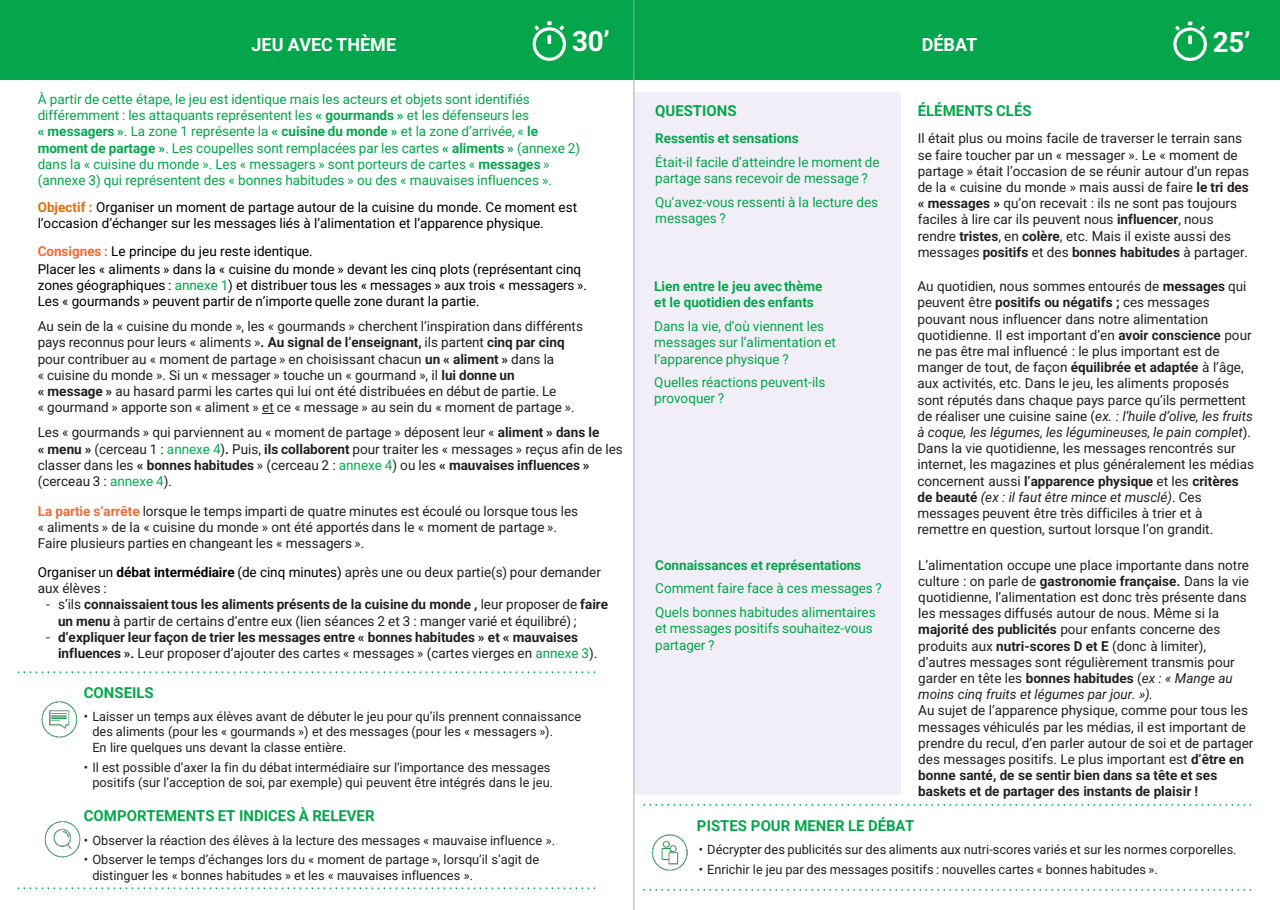
<style>
.page{position:relative;width:1280px;height:910px;background:#fff}
.page>*{position:absolute;margin:0;border:0;box-sizing:border-box;transform-origin:0 0}
.t1{font:700 27.75px "Roboto";color:#fff}
.t2{font:700 18px "Roboto";letter-spacing:-.005em;color:#fff}
.t3{font:700 15px "Roboto";color:#04a64b}
.t4{font:13.5px/16.2px "Roboto";color:#231f20}
.t5{font:13.5px/16.2px "Roboto";color:#04a64b}
.t6{font:13.5px/16.2px "Roboto";letter-spacing:-.005em;color:#000}
.t7{font:700 13.5px/16.2px "Roboto";color:#231f20}
.t8{font:700 13.5px/16.2px "Roboto";color:#04a64b}
.t9{font:12.75px/15.3px "Roboto";color:#231f20}
.s1{font-weight:700}
.s2{font-weight:700;color:#e46c0a}
.s3{font-weight:700;color:#f26a36}
.s4{color:#04a64b}
.s5{color:#00b050}
.s6{color:#000}
.s7{font-weight:700;color:#000}
.s8{font-weight:400}
.s9{font-weight:400;color:#04a64b}
.s10{font-style:italic}
</style>
<div class="page">
<div style="left:634px;top:92px;width:266px;height:702px;background:#f1eef7"></div>
<div style="left:0;top:0;width:1280px;height:79px;background:#04a64b"></div>
<svg style="left:739px;top:804px;width:513px;height:2px"></svg>
<svg style="left:739px;top:889px;width:513px;height:2px"></svg>
<svg style="left:262px;top:413px;width:12px;height:1px"></svg>
<img style="left:633px;top:789px;width:104px;height:121px">
<svg style="left:131px;top:671px;width:465px;height:2px"></svg>
<svg style="left:133px;top:887px;width:463px;height:2px"></svg>
<img style="left:17px;top:671px;width:111px;height:67px">
<img style="left:17px;top:821px;width:116px;height:68px">
<hr style="left:634px;top:0;width:1px;height:910px;background:#a7a9ac">
<svg style="left:532px;top:21px;width:34px;height:40px"></svg>
<svg style="left:1173px;top:22px;width:34px;height:39px"></svg>
<p class="t2" style="left:252px;top:32px;width:146px">JEU AVEC THÈME</p>
<p class="t1" style="left:572px;top:22px;width:39px">30’</p>
<p class="t2" style="left:922px;top:32px;width:57px">DÉBAT</p>
<p class="t1" style="left:1213px;top:22px;width:39px">25’</p>
<p class="t5" style="left:38px;top:91px;width:544px">À partir de cette étape, le jeu est identique mais les acteurs et objets sont identifiés différemment : les attaquants représentent les <span class="s1">« gourmands »</span> et les défenseurs les<br><span class="s1">« messagers »</span>. La zone 1 représente la <span class="s1">« cuisine du monde »</span> et la zone d’arrivée, « <span class="s1">le moment de partage »</span>. Les coupelles sont remplacées par les cartes <span class="s1">« aliments »</span> (annexe 2) dans la « cuisine du monde ». Les « messagers » sont porteurs de cartes « <span class="s1">messages</span> » (annexe 3) qui représentent des « bonnes habitudes » ou des « mauvaises influences ».</p>
<p class="t6" style="left:38px;top:198px;width:541px"><span class="s2">Objectif :</span> Organiser un moment de partage autour de la cuisine du monde. Ce moment est l’occasion d’échanger sur les messages liés à l’alimentation et l’apparence physique.</p>
<p class="t6" style="left:38px;top:243px;width:277px"><span class="s3">Consignes :</span> Le principe du jeu reste identique.</p>
<p class="t6" style="left:38px;top:260px;width:551px">Placer les « aliments » dans la « cuisine du monde » devant les cinq plots (représentant cinq zones géographiques : <span class="s4">annexe 1</span>) et distribuer tous les « messages » aux trois « messagers ».<br>Les « gourmands » peuvent partir de n’importe quelle zone durant la partie.</p>
<p class="t4" style="left:38px;top:318px;width:547px">Au sein de la « cuisine du monde », les « gourmands » cherchent l’inspiration dans différents pays reconnus pour leurs « aliments »<span class="s1">. Au signal de l’enseignant,</span> ils partent <span class="s1">cinq par cinq </span>pour contribuer au « moment de partage » en choisissant chacun <span class="s1">un « aliment »</span> dans la<br>« cuisine du monde ». Si un « messager » touche un « gourmand », il <span class="s1">lui donne un<br>« message »</span> au hasard parmi les cartes qui lui ont été distribuées en début de partie. Le<br>« gourmand » apporte son « aliment » et ce « message » au sein du « moment de partage ».</p>
<p class="t4" style="left:38px;top:424px;width:587px">Les « gourmands » qui parviennent au « moment de partage » déposent leur « <span class="s1">aliment » dans le<br>« menu »</span> (cerceau 1 : <span class="s5">annexe 4</span>)<span class="s1">.</span> Puis, <span class="s1">ils collaborent</span> pour traiter les « messages » reçus afin de les classer dans les <span class="s1">« bonnes habitudes</span> » (cerceau 2 : <span class="s5">annexe 4</span>) ou les <span class="s1">« mauvaises influences » </span>(cerceau 3 : <span class="s5">annexe 4</span>).</p>
<p class="t4" style="left:38px;top:502px;width:542px"><span class="s3">La partie s’arrête</span> lorsque le temps imparti de quatre minutes est écoulé ou lorsque tous les « aliments » de la « cuisine du monde » ont été apportés dans le « moment de partage ».</p>
<p class="t4" style="left:38px;top:535px;width:328px">Faire plusieurs parties en changeant les « messagers ».</p>
<p class="t4" style="left:38px;top:564px;width:565px"><span class="s6">Organiser un</span> <span class="s7">débat intermédiaire</span> <span class="s6">(de cinq minutes)</span> après une ou deux partie(s) pour demander aux élèves :</p>
<p class="t4" style="left:58px;top:596px;width:551px;text-indent:-12px">- s’ils <span class="s1">connaissaient tous les aliments présents de la cuisine du monde ,</span> leur proposer de <span class="s1">faire un menu</span> à partir de certains d’entre eux (lien séances 2 et 3 : manger varié et équilibré) ;</p>
<p class="t7" style="left:58px;top:628px;width:541px;text-indent:-12px"><span class="s8">-</span> d’expliquer leur façon de trier les messages entre « bonnes habitudes » et « mauvaises influences ». <span class="s8">Leur proposer d’ajouter des cartes « messages » (cartes vierges en</span> <span class="s9">annexe 3</span><span class="s8">).</span></p>
<p class="t3" style="left:84px;top:682px;width:71px">CONSEILS</p>
<p class="t9" style="left:92px;top:708px;width:490px;text-indent:-8px">• Laisser un temps aux élèves avant de débuter le jeu pour qu’ils prennent connaissance des aliments (pour les « gourmands ») et des messages (pour les « messagers »).<br>En lire quelques uns devant la classe entière.</p>
<p class="t9" style="left:84px;top:759px;width:471px;text-align:right">• Il est possible d’axer la fin du débat intermédiaire sur l’importance des messages positifs (sur l’acception de soi, par exemple) qui peuvent être intégrés dans le jeu.</p>
<p class="t3" style="left:84px;top:805px;width:292px">COMPORTEMENTS ET INDICES À RELEVER</p>
<p class="t9" style="left:84px;top:832px;width:473px">• Observer la réaction des élèves à la lecture des messages « mauvaise influence ».</p>
<p class="t9" style="left:92px;top:852px;width:448px;text-indent:-8px">• Observer le temps d’échanges lors du « moment de partage », lorsqu’il s’agit de distinguer les « bonnes habitudes » et les « mauvaises influences ».</p>
<p class="t3" style="left:655px;top:100px;width:83px">QUESTIONS</p>
<p class="t8" style="left:655px;top:130px;width:145px">Ressentis et sensations</p>
<p class="t5" style="left:655px;top:153px;width:226px">Était-il facile d’atteindre le moment de partage sans recevoir de message ?</p>
<p class="t5" style="left:655px;top:193px;width:224px">Qu’avez-vous ressenti à la lecture des messages ?</p>
<p class="t8" style="left:654px;top:278px;width:170px">Lien entre le jeu avec thème et le quotidien des enfants</p>
<p class="t5" style="left:654px;top:318px;width:183px">Dans la vie, d’où viennent les messages sur l’alimentation et l’apparence physique ?</p>
<p class="t5" style="left:654px;top:374px;width:173px">Quelles réactions peuvent-ils provoquer ?</p>
<p class="t8" style="left:655px;top:556px;width:208px">Connaissances et représentations</p>
<p class="t5" style="left:655px;top:580px;width:228px">Comment faire face à ces messages ?</p>
<p class="t5" style="left:655px;top:604px;width:222px">Quels bonnes habitudes alimentaires et messages positifs souhaitez-vous partager ?</p>
<p class="t3" style="left:918px;top:100px;width:115px">ÉLÉMENTS CLÉS</p>
<p class="t4" style="left:918px;top:130px;width:333px">Il était plus ou moins facile de traverser le terrain sans se faire toucher par un « messager ». Le « moment de partage » était l’occasion de se réunir autour d’un repas de la « cuisine du monde » mais aussi de faire <span class="s1">le tri des « messages »</span> qu’on recevait : ils ne sont pas toujours faciles à lire car ils peuvent nous <span class="s1">influencer</span>, nous rendre <span class="s1">tristes</span>, en <span class="s1">colère</span>, etc. Mais il existe aussi des messages <span class="s1">positifs</span> et des <span class="s1">bonnes habitudes</span> à partager.</p>
<p class="t4" style="left:917px;top:278px;width:338px">Au quotidien, nous sommes entourés de <span class="s1">messages</span> qui peuvent être <span class="s1">positifs ou négatifs ;</span> ces messages pouvant nous influencer dans notre alimentation quotidienne. Il est important d’en <span class="s1">avoir conscience</span> pour ne pas être mal influencé : le plus important est de manger de tout, de façon <span class="s1">équilibrée et adaptée</span> à l’âge, aux activités, etc. Dans le jeu, les aliments proposés sont réputés dans chaque pays parce qu’ils permettent de réaliser une cuisine saine (<span class="s10">ex. : l’huile d’olive, les fruits à coque, les légumes, les légumineuses, le pain complet</span>).<br>Dans la vie quotidienne, les messages rencontrés sur internet, les magazines et plus généralement les médias concernent aussi <span class="s1">l’apparence physique</span> et les <span class="s1">critères de beauté</span> <span class="s10">(ex : il faut être mince et musclé)</span>. Ces messages peuvent être très difficiles à trier et à remettre en question, surtout lorsque l’on grandit.</p>
<p class="t4" style="left:918px;top:556px;width:332px">L’alimentation occupe une place importante dans notre culture : on parle de <span class="s1">gastronomie française.</span> Dans la vie quotidienne, l’alimentation est donc très présente dans les messages diffusés autour de nous. Même si la <span class="s1">majorité des publicités</span> pour enfants concerne des produits aux <span class="s1">nutri-scores D et E</span> (donc à limiter), d’autres messages sont régulièrement transmis pour garder en tête les <span class="s1">bonnes habitudes</span> (<span class="s10">ex : « Mange au moins cinq fruits et légumes par jour. »).</span></p>
<p class="t4" style="left:918px;top:702px;width:337px">Au sujet de l’apparence physique, comme pour tous les messages véhiculés par les médias, il est important de prendre du recul, d’en parler autour de soi et de partager des messages positifs. Le plus important est <span class="s1">d’être en bonne santé, de se sentir bien dans sa tête et ses baskets et de partager des instants de plaisir !</span></p>
<p class="t3" style="left:697px;top:815px;width:219px">PISTES POUR MENER LE DÉBAT</p>
<p class="t9" style="left:699px;top:841px;width:539px">• Décrypter des publicités sur des aliments aux nutri-scores variés et sur les normes corporelles.</p>
<p class="t9" style="left:699px;top:861px;width:460px">• Enrichir le jeu par des messages positifs : nouvelles cartes « bonnes habitudes ».</p>
</div>
